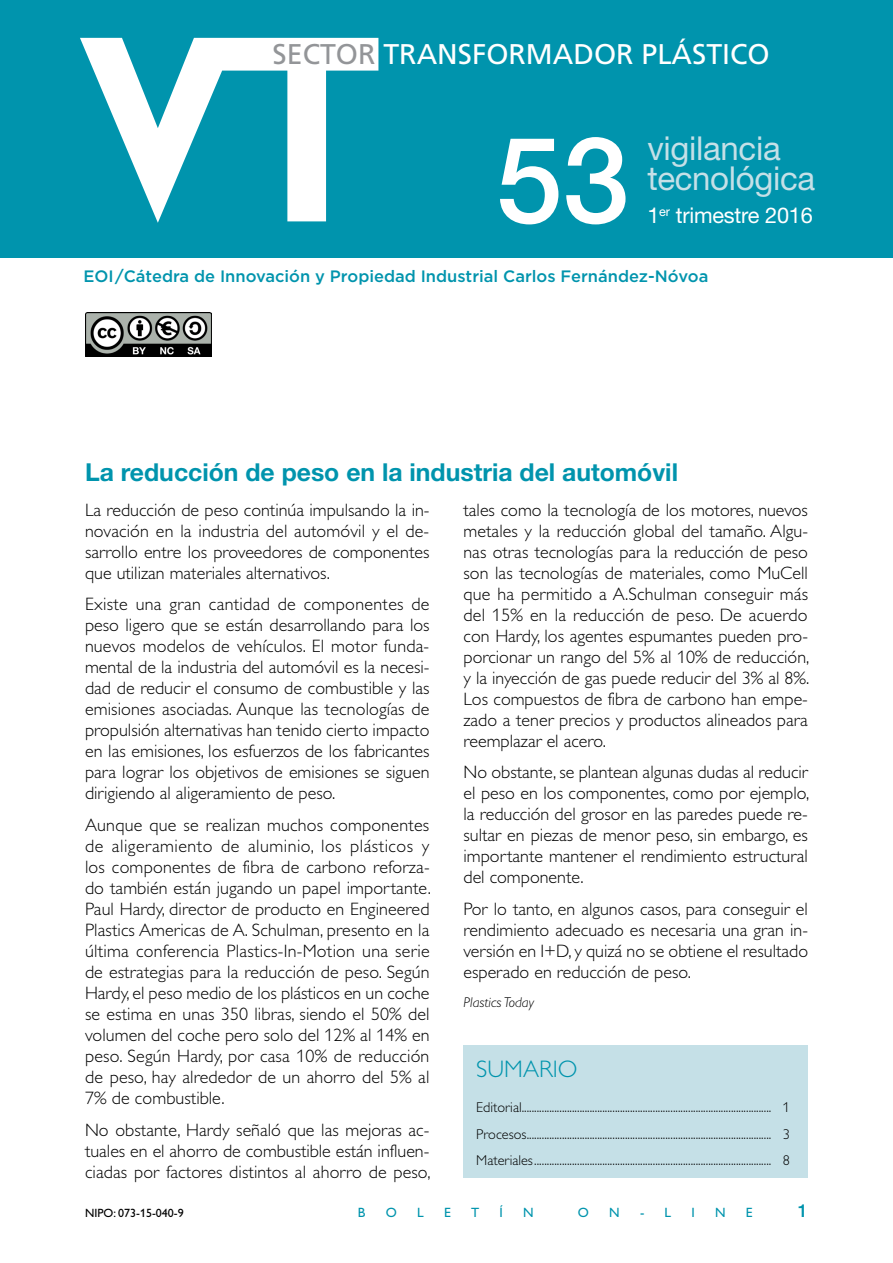
<style>
.page{position:relative;width:893px;height:1263px;background:#fff}
.page>*{position:absolute;margin:0;border:0;box-sizing:border-box;transform-origin:0 0}
.t1{font:500 120px "Helvetica Neue LT Std";color:#fff}
.t2{font:33px/30px "Helvetica Neue LT Std";letter-spacing:-.01em;color:#c5e0e7}
.t3{font:28.5px "Frutiger LT Std";color:#fff}
.t4{font:700 24.75px "Helvetica Neue LT Std";color:#0094ad}
.t5{font:300 24px "Gill Alt One";color:#0094ad}
.t6{font:21.75px "Helvetica Neue LT Std";letter-spacing:-.01em;color:#fff}
.t7{font:300 18px/21px "Gill Alt One";color:#000;text-align:justify}
.t8{font:500 18px "Helvetica Neue LT Std";color:#0094ad}
.t9{font:500 16.5px "Gotham";color:#0094ad}
.t10{font:300 14.25px/26.5px "Gill Alt One";color:#000;text-align:justify}
.t11{font:italic 300 14.25px "Gill Alt One";color:#000}
.t12{font:13.5px "Gill Alt One";color:#0094ad}
.t13{font:12px "Gill Alt One";color:#000}
.s1{color:#939598}
</style>
<div class="page">
<div style="left:0;top:0;width:893px;height:257px;background:#0094ad"></div>
<svg style="left:80px;top:38px;width:298px;height:185px"></svg>
<div style="left:463px;top:1046px;width:345px;height:132px;background:#c5e0e7"></div>
<img style="left:85px;top:313px;width:126px;height:44px">
<h3 class="t3" style="left:273px;top:37px;width:499px"><span class="s1">SECTOR</span> TRANSFORMADOR PLÁSTICO</h3>
<h1 class="t1" style="left:496px;top:109px;width:135px">53</h1>
<h2 class="t2" style="left:647px;top:133px;width:169px">vigilancia tecnológica</h2>
<p class="t6" style="left:647px;top:202px;width:167px">1<sup>er</sup> trimestre 2016</p>
<p class="t9" style="left:84px;top:267px;width:626px">EOI/Cátedra de Innovación y Propiedad Industrial Carlos Fernández-Nóvoa</p>
<h3 class="t4" style="left:85px;top:456px;width:594px">La reducción de peso en la industria del automóvil</h3>
<p class="t7" style="left:85px;top:499px;width:346px">La reducción de peso continúa impulsando la in&shy;novación en la industria del automóvil y el de&shy;sarrollo entre los proveedores de componentes que utilizan materiales alternativos.</p>
<p class="t7" style="left:85px;top:594px;width:346px">Existe una gran cantidad de componentes de peso ligero que se están desarrollando para los nuevos modelos de vehículos. El motor funda&shy;mental de la industria del automóvil es la necesi&shy;dad de reducir el consumo de combustible y las emisiones asociadas. Aunque las tecnologías de propulsión alternativas han tenido cierto impacto en las emisiones, los esfuerzos de los fabricantes para lograr los objetivos de emisiones se siguen dirigiendo al aligeramiento de peso.</p>
<p class="t7" style="left:85px;top:814px;width:347px">Aunque que se realizan muchos componentes de aligeramiento de aluminio, los plásticos y los componentes de fibra de carbono reforza&shy;do también están jugando un papel importante.<br>Paul Hardy, director de producto en Engineered Plastics Americas de A. Schulman, presento en la última conferencia Plastics-In-Motion una serie de estrategias para la reducción de peso. Según Hardy, el peso medio de los plásticos en un coche se estima en unas 350 libras, siendo el 50% del volumen del coche pero solo del 12% al 14% en peso. Según Hardy, por casa 10% de reducción de peso, hay alrededor de un ahorro del 5% al 7% de combustible.</p>
<p class="t7" style="left:85px;top:1119px;width:347px">No obstante, Hardy señaló que las mejoras ac&shy;tuales en el ahorro de combustible están influen&shy;ciadas por factores distintos al ahorro de peso,</p>
<p class="t13" style="left:85px;top:1206px;width:100px">NIPO: 073-15-040-9</p>
<p class="t7" style="left:463px;top:499px;width:347px">tales como la tecnología de los motores, nuevos metales y la reducción global del tamaño. Algu&shy;nas otras tecnologías para la reducción de peso son las tecnologías de materiales, como MuCell que ha permitido a A.Schulman conseguir más del 15% en la reducción de peso. De acuerdo con Hardy, los agentes espumantes pueden pro&shy;porcionar un rango del 5% al 10% de reducción, y la inyección de gas puede reducir del 3% al 8%.<br>Los compuestos de fibra de carbono han empe&shy;zado a tener precios y productos alineados para reemplazar el acero.</p>
<p class="t7" style="left:463px;top:762px;width:347px">No obstante, se plantean algunas dudas al reducir el peso en los componentes, como por ejemplo, la reducción del grosor en las paredes puede re&shy;sultar en piezas de menor peso, sin embargo, es importante mantener el rendimiento estructural del componente.</p>
<p class="t7" style="left:463px;top:898px;width:346px">Por lo tanto, en algunos casos, para conseguir el rendimiento adecuado es necesaria una gran in&shy;versión en I+D, y quizá no se obtiene el resultado esperado en reducción de peso.</p>
<p class="t11" style="left:463px;top:994px;width:72px">Plastics Today</p>
<h3 class="t5" style="left:476px;top:1055px;width:103px">SUMARIO</h3>
<p class="t10" style="left:476px;top:1094px;width:315px">Editorial................................................................................................... 1<br>Procesos................................................................................................. 3<br>Materiales.............................................................................................. 8</p>
<p class="t12" style="left:358px;top:1205px;width:9px">B</p>
<p class="t12" style="left:386px;top:1205px;width:13px">O</p>
<p class="t12" style="left:417px;top:1205px;width:8px">L</p>
<p class="t12" style="left:444px;top:1205px;width:8px">E</p>
<p class="t12" style="left:471px;top:1205px;width:10px">T</p>
<p class="t12" style="left:499px;top:1205px;width:5px">Í</p>
<p class="t12" style="left:523px;top:1205px;width:12px">N</p>
<p class="t12" style="left:578px;top:1205px;width:13px">O</p>
<p class="t12" style="left:609px;top:1205px;width:12px">N</p>
<p class="t12" style="left:640px;top:1205px;width:33px">- L</p>
<p class="t12" style="left:691px;top:1205px;width:5px">I</p>
<p class="t12" style="left:715px;top:1205px;width:12px">N</p>
<p class="t12" style="left:746px;top:1205px;width:8px">E</p>
<p class="t8" style="left:798px;top:1200px;width:12px">1</p>
</div>
